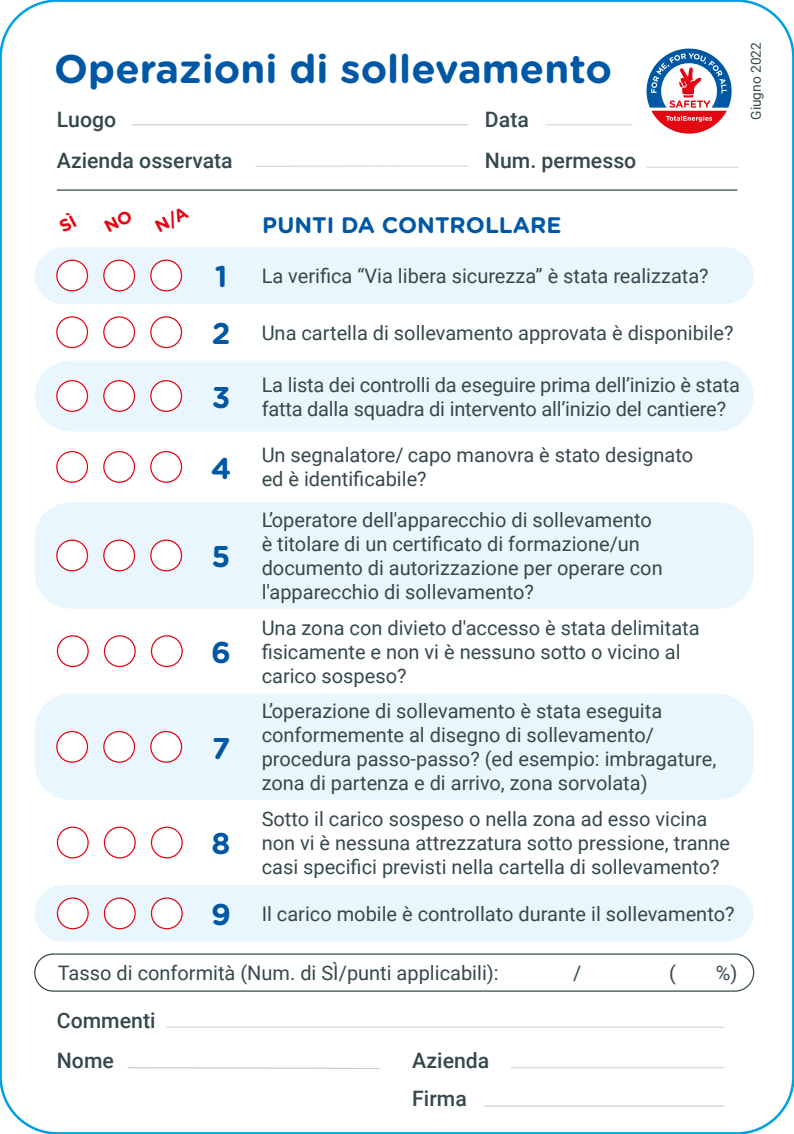
<style>
.page{position:relative;width:794px;height:1134px;background:#fff}
.page>*{position:absolute;margin:0;border:0;box-sizing:border-box;transform-origin:0 0}
.t1{font:700 40px "Gotham Rounded";color:#0058a5}
.t2{font:700 30px "Gotham Rounded";color:#0058a5}
.t3{font:700 22.5px "Gotham Rounded";color:#0058a5}
.t4{font:500 21.25px/41.2px "Roboto";color:#35494c}
.t5{font:20px/24px "Roboto";color:#35494c}
.t6{font:13.75px "Roboto";color:#35494c}
</style>
<div class="page">
<div style="left:35px;top:694px;width:718px;height:106px;background:#eaf6fe;border-radius:35px"></div>
<div style="left:35px;top:502px;width:718px;height:107px;background:#eaf6fe;border-radius:35px"></div>
<div style="left:35px;top:885px;width:718px;height:57px;background:#eaf6fe;border-radius:28px"></div>
<div style="left:35px;top:247px;width:718px;height:57px;background:#eaf6fe;border-radius:28px"></div>
<div style="left:35px;top:361px;width:718px;height:70px;background:#eaf6fe;border-radius:35px"></div>
<div style="left:57px;top:260px;width:30px;height:31px;background:#fff;border-radius:50%"></div>
<div style="left:56px;top:260px;width:32px;height:31px;border:1px solid #e30613;border-radius:50%"></div>
<div style="left:104px;top:260px;width:30px;height:31px;background:#fff;border-radius:50%"></div>
<div style="left:103px;top:260px;width:32px;height:31px;border:1px solid #e30613;border-radius:50%"></div>
<div style="left:151px;top:260px;width:30px;height:31px;background:#fff;border-radius:50%"></div>
<div style="left:150px;top:260px;width:32px;height:31px;border:1px solid #e30613;border-radius:50%"></div>
<div style="left:56px;top:316px;width:32px;height:32px;border:1px solid #e30613;border-radius:50%"></div>
<div style="left:103px;top:316px;width:32px;height:32px;border:1px solid #e30613;border-radius:50%"></div>
<div style="left:150px;top:316px;width:32px;height:32px;border:1px solid #e30613;border-radius:50%"></div>
<div style="left:57px;top:381px;width:30px;height:30px;background:#fff;border-radius:50%"></div>
<div style="left:56px;top:380px;width:32px;height:32px;border:1px solid #e30613;border-radius:50%"></div>
<div style="left:104px;top:381px;width:30px;height:30px;background:#fff;border-radius:50%"></div>
<div style="left:103px;top:380px;width:32px;height:32px;border:1px solid #e30613;border-radius:50%"></div>
<div style="left:151px;top:381px;width:30px;height:30px;background:#fff;border-radius:50%"></div>
<div style="left:150px;top:380px;width:32px;height:32px;border:1px solid #e30613;border-radius:50%"></div>
<div style="left:56px;top:451px;width:32px;height:32px;border:1px solid #e30613;border-radius:50%"></div>
<div style="left:103px;top:451px;width:32px;height:32px;border:1px solid #e30613;border-radius:50%"></div>
<div style="left:150px;top:451px;width:32px;height:32px;border:1px solid #e30613;border-radius:50%"></div>
<div style="left:57px;top:540px;width:30px;height:31px;background:#fff;border-radius:50%"></div>
<div style="left:56px;top:539px;width:32px;height:32px;border:1px solid #e30613;border-radius:50%"></div>
<div style="left:104px;top:540px;width:30px;height:31px;background:#fff;border-radius:50%"></div>
<div style="left:103px;top:539px;width:32px;height:32px;border:1px solid #e30613;border-radius:50%"></div>
<div style="left:151px;top:540px;width:30px;height:31px;background:#fff;border-radius:50%"></div>
<div style="left:150px;top:539px;width:32px;height:32px;border:1px solid #e30613;border-radius:50%"></div>
<div style="left:57px;top:635px;width:32px;height:32px;border:1px solid #e30613;border-radius:50%"></div>
<div style="left:104px;top:635px;width:32px;height:32px;border:1px solid #e30613;border-radius:50%"></div>
<div style="left:151px;top:635px;width:32px;height:32px;border:1px solid #e30613;border-radius:50%"></div>
<div style="left:57px;top:731px;width:30px;height:31px;background:#fff;border-radius:50%"></div>
<div style="left:56px;top:731px;width:32px;height:32px;border:1px solid #e30613;border-radius:50%"></div>
<div style="left:104px;top:731px;width:30px;height:31px;background:#fff;border-radius:50%"></div>
<div style="left:103px;top:731px;width:32px;height:32px;border:1px solid #e30613;border-radius:50%"></div>
<div style="left:151px;top:731px;width:30px;height:31px;background:#fff;border-radius:50%"></div>
<div style="left:150px;top:731px;width:32px;height:32px;border:1px solid #e30613;border-radius:50%"></div>
<div style="left:57px;top:898px;width:31px;height:31px;background:#fff;border-radius:50%"></div>
<div style="left:57px;top:897px;width:32px;height:32px;border:1px solid #e30613;border-radius:50%"></div>
<div style="left:57px;top:826px;width:32px;height:32px;border:1px solid #e30613;border-radius:50%"></div>
<div style="left:104px;top:898px;width:31px;height:31px;background:#fff;border-radius:50%"></div>
<div style="left:104px;top:897px;width:32px;height:32px;border:1px solid #e30613;border-radius:50%"></div>
<div style="left:104px;top:826px;width:32px;height:32px;border:1px solid #e30613;border-radius:50%"></div>
<div style="left:151px;top:898px;width:31px;height:31px;background:#fff;border-radius:50%"></div>
<div style="left:151px;top:897px;width:32px;height:32px;border:1px solid #e30613;border-radius:50%"></div>
<div style="left:151px;top:826px;width:32px;height:32px;border:1px solid #e30613;border-radius:50%"></div>
<svg style="left:646px;top:49px;width:85px;height:85px"></svg>
<hr style="left:646px;top:167px;width:92px;height:1px;background:#dadada">
<hr style="left:57px;top:189px;width:680px;height:2px;background:#35494c">
<hr style="left:132px;top:124px;width:336px;height:1px;background:#cfd0d2">
<hr style="left:256px;top:165px;width:212px;height:2px;background:#dadada">
<hr style="left:545px;top:124px;width:87px;height:1px;background:#dadada">
<div style="left:34px;top:953px;width:720px;height:39px;border:1px solid #35494c;border-radius:19px"></div>
<hr style="left:166px;top:1027px;width:558px;height:1px;background:#dadada">
<hr style="left:484px;top:1105px;width:240px;height:2px;background:#cfd0d2">
<svg style="left:127px;top:1067px;width:253px;height:2px"></svg>
<hr style="left:511px;top:1067px;width:213px;height:1px;background:#dadada">
<h1 class="t1" style="left:54px;top:40px;width:559px">Operazioni di sollevamento</h1>
<p class="t4" style="left:57px;top:98px;width:177px">Luogo<br>Azienda osservata</p>
<p class="t4" style="left:485px;top:98px;width:153px">Data<br>Num. permesso</p>
<p class="t6" style="left:746px;top:120px;width:79px;rotate:-90deg">Giugno 2022</p>
<h2 class="t2" style="left:215px;top:255px;width:14px">1</h2>
<h2 class="t2" style="left:212px;top:311px;width:20px">2</h2>
<h2 class="t2" style="left:212px;top:375px;width:20px">3</h2>
<h2 class="t2" style="left:211px;top:446px;width:22px">4</h2>
<h2 class="t2" style="left:212px;top:534px;width:20px">5</h2>
<h2 class="t2" style="left:211px;top:630px;width:21px">6</h2>
<h2 class="t2" style="left:212px;top:726px;width:20px">7</h2>
<h2 class="t2" style="left:212px;top:821px;width:20px">8</h2>
<h2 class="t2" style="left:211px;top:892px;width:21px">9</h2>
<p class="t3" style="left:262px;top:209px;width:301px">PUNTI DA CONTROLLARE</p>
<p class="t5" style="left:262px;top:263px;width:448px">La verifica “Via libera sicurezza” è stata realizzata?</p>
<p class="t5" style="left:262px;top:320px;width:473px">Una cartella di sollevamento approvata è disponibile?</p>
<p class="t5" style="left:262px;top:372px;width:480px">La lista dei controlli da eseguire prima dell’inizio è stata fatta dalla squadra di intervento all’inizio del cantiere?</p>
<p class="t5" style="left:262px;top:442px;width:433px">Un segnalatore/ capo manovra è stato designato ed è identificabile?</p>
<p class="t5" style="left:262px;top:507px;width:402px">L’operatore dell'apparecchio di sollevamento è titolare di un certificato di formazione/un documento di autorizzazione per operare con l'apparecchio di sollevamento?</p>
<p class="t5" style="left:262px;top:615px;width:439px">Una zona con divieto d'accesso è stata delimitata fisicamente e non vi è nessuno sotto o vicino al carico sospeso?</p>
<p class="t5" style="left:262px;top:698px;width:456px">L’operazione di sollevamento è stata eseguita conformemente al disegno di sollevamento/ procedura passo-passo? (ed esempio: imbragature, zona di partenza e di arrivo, zona sorvolata)</p>
<p class="t5" style="left:262px;top:806px;width:470px">Sotto il carico sospeso o nella zona ad esso vicina non vi è nessuna attrezzatura sotto pressione, tranne casi specifici previsti nella cartella di sollevamento?</p>
<p class="t5" style="left:262px;top:901px;width:474px">Il carico mobile è controllato durante il sollevamento?</p>
<p class="t5" style="left:58px;top:960px;width:442px">Tasso di conformità (Num. di SÌ/punti applicabili):</p>
<p class="t5" style="left:573px;top:960px;width:10px">/</p>
<p class="t5" style="left:669px;top:960px;width:8px">(</p>
<p class="t5" style="left:715px;top:960px;width:23px">%)</p>
<p class="t4" style="left:57px;top:999px;width:100px">Commenti</p>
<p class="t4" style="left:57px;top:1039px;width:59px">Nome</p>
<p class="t4" style="left:412px;top:1039px;width:79px">Azienda</p>
<p class="t4" style="left:412px;top:1077px;width:56px">Firma</p>
</div>
